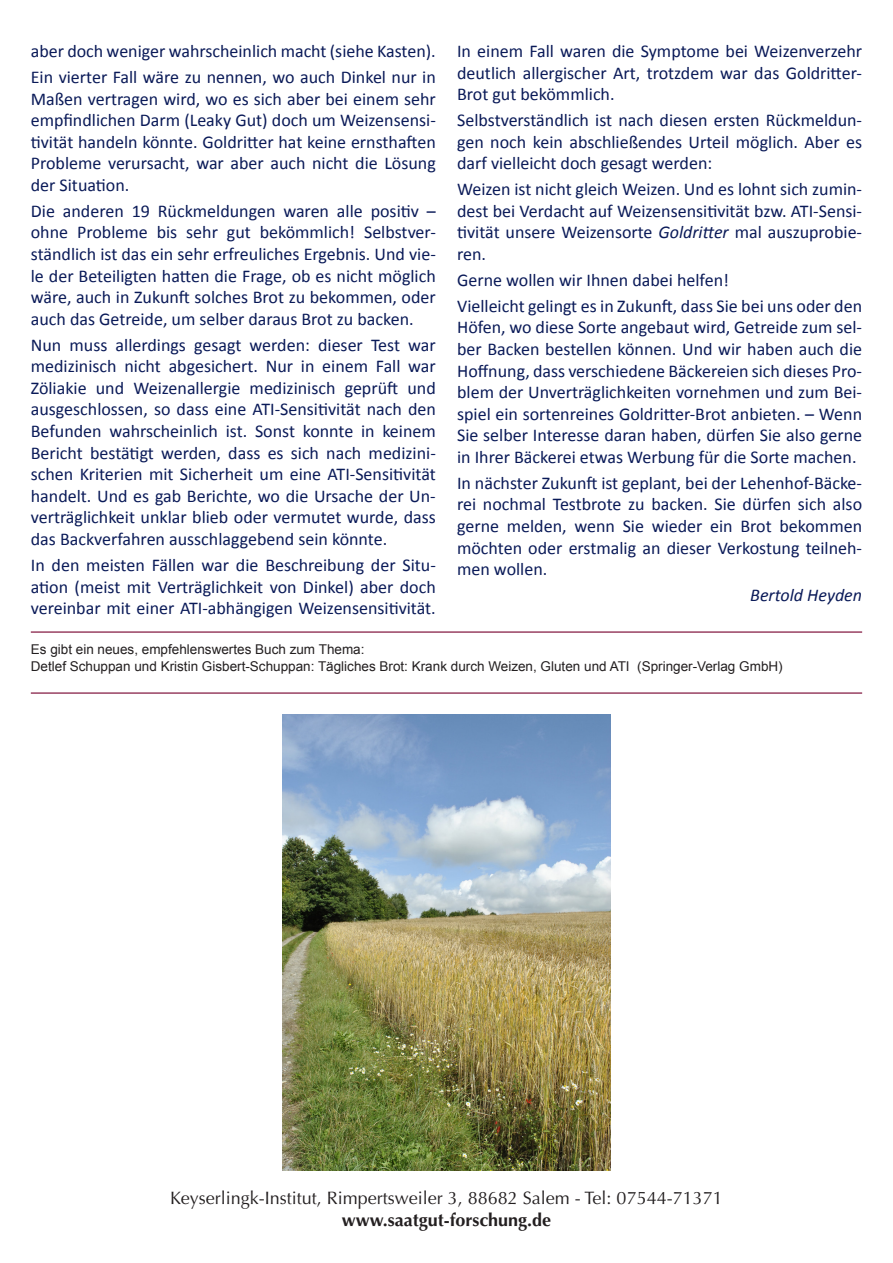
<style>
.page{position:relative;width:893px;height:1263px;background:#fff}
.page>*{position:absolute;margin:0;border:0;box-sizing:border-box;transform-origin:0 0}
.t1{font:18px/21.6px "Calibri";color:#0a1a58;text-align:justify}
.t2{font:18px "Optima LT Std";color:#231f20}
.t3{font:700 18px "Optima LT Std";color:#231f20}
.t4{font:italic 18px "Calibri";color:#0a1a58}
.t5{font:13.5px/16.2px "Arial";color:#231f20}
.s1{font-style:italic}
</style>
<div class="page">
<img style="left:283px;top:714px;width:327px;height:456px">
<hr style="left:31px;top:631px;width:831px;height:2px;background:#76012d">
<hr style="left:31px;top:692px;width:831px;height:2px;background:#76012d">
<p class="t1" style="left:31px;top:38px;width:406px;line-height:25.8px">aber doch weniger wahrscheinlich macht (siehe Kasten).<br>Ein vierter Fall wäre zu nennen, wo auch Dinkel nur in</p>
<p class="t1" style="left:31px;top:88px;width:407px">Maßen vertragen wird, wo es sich aber bei einem sehr empfindlichen Darm (Leaky Gut) doch um Weizensensi&shy;tivität handeln könnte. Goldritter hat keine ernsthaften Probleme verursacht, war aber auch nicht die Lösung der Situation.</p>
<p class="t1" style="left:31px;top:200px;width:407px">Die anderen 19 Rückmeldungen waren alle positiv – ohne Probleme bis sehr gut bekömmlich! Selbstver&shy;ständlich ist das ein sehr erfreuliches Ergebnis. Und vie&shy;le der Beteiligten hatten die Frage, ob es nicht möglich wäre, auch in Zukunft solches Brot zu bekommen, oder auch das Getreide, um selber daraus Brot zu backen.</p>
<p class="t1" style="left:31px;top:334px;width:407px">Nun muss allerdings gesagt werden: dieser Test war medizinisch nicht abgesichert. Nur in einem Fall war Zöliakie und Weizenallergie medizinisch geprüft und ausgeschlossen, so dass eine ATI-Sensitivität nach den Befunden wahrscheinlich ist. Sonst konnte in keinem Bericht bestätigt werden, dass es sich nach medizini&shy;schen Kriterien mit Sicherheit um eine ATI-Sensitivität handelt. Und es gab Berichte, wo die Ursache der Un&shy;verträglichkeit unklar blieb oder vermutet wurde, dass das Backverfahren ausschlaggebend sein könnte.</p>
<p class="t1" style="left:31px;top:554px;width:407px">In den meisten Fällen war die Beschreibung der Situ&shy;ation (meist mit Verträglichkeit von Dinkel) aber doch vereinbar mit einer ATI-abhängigen Weizensensitivität.</p>
<p class="t1" style="left:457px;top:40px;width:406px">In einem Fall waren die Symptome bei Weizenverzehr deutlich allergischer Art, trotzdem war das Goldritter-Brot gut bekömmlich.</p>
<p class="t1" style="left:457px;top:109px;width:406px">Selbstverständlich ist nach diesen ersten Rückmeldun&shy;gen noch kein abschließendes Urteil möglich. Aber es darf vielleicht doch gesagt werden:</p>
<p class="t1" style="left:457px;top:178px;width:406px">Weizen ist nicht gleich Weizen. Und es lohnt sich zumin&shy;dest bei Verdacht auf Weizensensitivität bzw. ATI-Sensi&shy;tivität unsere Weizensorte <span class="s1">Goldritter</span> mal auszuprobie&shy;ren.</p>
<p class="t1" style="left:457px;top:267px;width:406px;line-height:25.8px">Gerne wollen wir Ihnen dabei helfen!<br>Vielleicht gelingt es in Zukunft, dass Sie bei uns oder den</p>
<p class="t1" style="left:457px;top:317px;width:407px">Höfen, wo diese Sorte angebaut wird, Getreide zum sel&shy;ber Backen bestellen können. Und wir haben auch die Hoffnung, dass verschiedene Bäckereien sich dieses Pro&shy;blem der Unverträglichkeiten vornehmen und zum Bei&shy;spiel ein sortenreines Goldritter-Brot anbieten. – Wenn Sie selber Interesse daran haben, dürfen Sie also gerne in Ihrer Bäckerei etwas Werbung für die Sorte machen.</p>
<p class="t1" style="left:457px;top:472px;width:406px">In nächster Zukunft ist geplant, bei der Lehenhof-Bäcke&shy;rei nochmal Testbrote zu backen. Sie dürfen sich also gerne melden, wenn Sie wieder ein Brot bekommen möchten oder erstmalig an dieser Verkostung teilneh&shy;men wollen.</p>
<p class="t4" style="left:750px;top:583px;width:113px">Bertold Heyden</p>
<p class="t5" style="left:31px;top:642px;width:753px">Es gibt ein neues, empfehlenswertes Buch zum Thema:<br>Detlef Schuppan und Kristin Gisbert-Schuppan: Tägliches Brot: Krank durch Weizen, Gluten und ATI (Springer-Verlag GmbH)</p>
<p class="t2" style="left:170px;top:1187px;width:554px">Keyserlingk-Institut, Rimpertsweiler 3, 88682 Salem - Tel: 07544-71371</p>
<p class="t3" style="left:342px;top:1209px;width:211px">www.saatgut-forschung.de</p>
</div>
